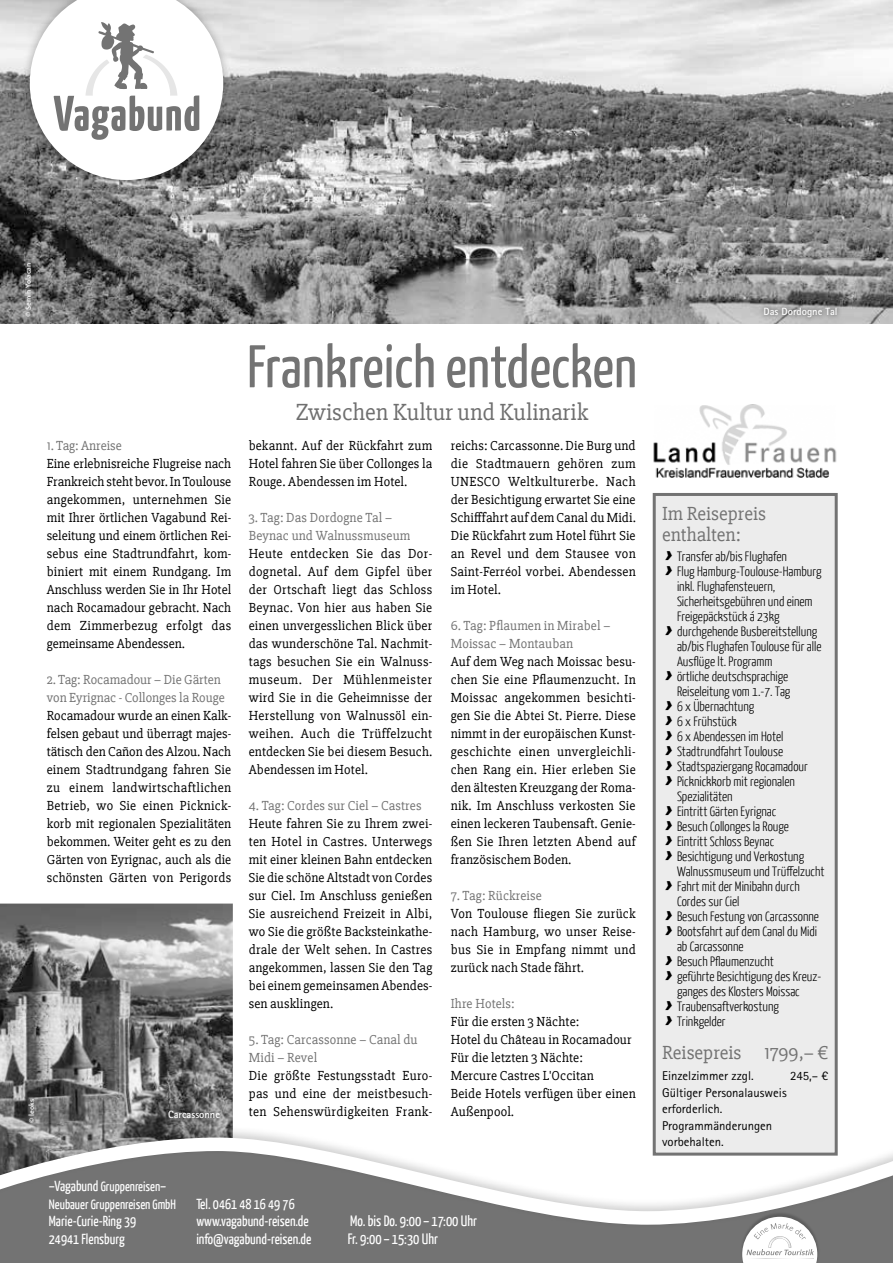
<style>
.page{position:relative;width:893px;height:1263px;background:#fff}
.page>*{position:absolute;margin:0;border:0;box-sizing:border-box;transform-origin:0 0}
.t1{font:60px "Yanone Kaffeesatz";color:#737373}
.t2{font:24px "Slabo 27 px";color:#6f6f6f}
.t3{font:19.5px/21px "Slabo 27 px";color:#737373}
.t4{font:15px/18px "Yanone Kaffeesatz";color:#fff}
.t5{font:14.55px/17.4px "Yanone Kaffeesatz";color:#fff}
.t6{font:13.5px/18px "Slabo 27 px";letter-spacing:.01em;color:#000;text-align:justify}
.t7{font:300 13.5px "Yanone Kaffeesatz";color:#000}
.t8{font:13.5px/18px "Slabo 27 px";letter-spacing:.01em;color:#737373}
.t9{font:13.5px/17.4px "Yanone Kaffeesatz";color:#fff}
.t10{font:12.75px/16.5px "Rotis Sans Serif Std";color:#000}
.t11{font:700 10.5px "Rotis Sans Serif Std";color:#fff}
.t12{font:700 7.5px "Quattrocento Sans";color:#fff}
.s1{font-size:14.55px}
.s2{font-family:"Sansita One";font-weight:400;font-size:23.25px}
</style>
<div class="page">
<img style="left:653px;top:404px;width:184px;height:74px">
<img style="left:0;top:904px;width:233px;height:220px">
<img style="left:0;top:0;width:893px;height:323px">
<div style="left:21px;top:0;width:211px;height:189px;background:#000;opacity:.3"></div>
<svg style="left:30px;top:0;width:193px;height:180px"></svg>
<div style="left:0;top:1231px;width:893px;height:32px;background:#737373"></div>
<div style="left:0;top:1124px;width:893px;height:105px;background:#000;opacity:.2"></div>
<svg style="left:0;top:1131px;width:893px;height:100px"></svg>
<img style="left:739px;top:1211px;width:81px;height:52px">
<svg style="left:742px;top:1217px;width:75px;height:46px"></svg>
<hr style="left:746px;top:1258px;width:67px;height:1px;background:#a7a7a7">
<svg style="left:747px;top:1258px;width:66px;height:1px"></svg>
<div style="left:654px;top:494px;width:182px;height:660px;background:#ececec"></div>
<div style="left:653px;top:493px;width:185px;height:662px;border:3px solid #737373"></div>
<div style="left:759px;top:302px;width:83px;height:20px;background:#000;opacity:.25"></div>
<div style="left:163px;top:1105px;width:62px;height:19px;background:#000;opacity:.25"></div>
<p class="t12" style="left:24px;top:317px;width:55px;rotate:-90deg">© Semih Yolacan</p>
<p class="t8" style="left:47px;top:436px;width:76px">1. Tag: Anreise</p>
<p class="t6" style="left:47px;top:454px;width:186px">Eine erlebnisreiche Flugreise nach Frankreich steht bevor. In Toulouse angekommen, unternehmen Sie mit Ihrer örtlichen Vagabund Rei&shy;seleitung und einem örtlichen Rei&shy;sebus eine Stadtrundfahrt, kom&shy;biniert mit einem Rundgang. Im Anschluss werden Sie in Ihr Hotel nach Rocamadour gebracht. Nach dem Zimmerbezug erfolgt das gemeinsame Abendessen.</p>
<p class="t8" style="left:47px;top:670px;width:179px">2. Tag: Rocamadour – Die Gärten von Eyrignac - Collonges la Rouge</p>
<p class="t6" style="left:47px;top:706px;width:186px">Rocamadour wurde an einen Kalk&shy;felsen gebaut und überragt majes&shy;tätisch den Cañon des Alzou. Nach einem Stadtrundgang fahren Sie zu einem landwirtschaftlichen Betrieb, wo Sie einen Picknick&shy;korb mit regionalen Spezialitäten bekommen. Weiter geht es zu den Gärten von Eyrignac, auch als die schönsten Gärten von Perigords</p>
<p class="t12" style="left:28px;top:1123px;width:25px;rotate:-90deg">© leoks</p>
<p class="t11" style="left:168px;top:1108px;width:53px">Carcassonne</p>
<h1 class="t1" style="left:247px;top:330px;width:391px">Frankreich entdecken</h1>
<h2 class="t2" style="left:296px;top:398px;width:294px">Zwischen Kultur und Kulinarik</h2>
<p class="t6" style="left:249px;top:436px;width:185px">bekannt. Auf der Rückfahrt zum Hotel fahren Sie über Collonges la Rouge. Abendessen im Hotel.</p>
<p class="t8" style="left:249px;top:508px;width:163px">3. Tag: Das Dordogne Tal –<br>Beynac und Walnussmuseum</p>
<p class="t6" style="left:249px;top:544px;width:185px">Heute entdecken Sie das Dor&shy;dognetal. Auf dem Gipfel über der Ortschaft liegt das Schloss Beynac. Von hier aus haben Sie einen unvergesslichen Blick über das wunderschöne Tal. Nachmit&shy;tags besuchen Sie ein Walnuss&shy;museum. Der Mühlenmeister wird Sie in die Geheimnisse der Herstellung von Walnussöl ein&shy;weihen. Auch die Trüffelzucht entdecken Sie bei diesem Besuch.<br>Abendessen im Hotel.</p>
<p class="t8" style="left:249px;top:796px;width:174px">4. Tag: Cordes sur Ciel – Castres</p>
<p class="t6" style="left:249px;top:814px;width:185px">Heute fahren Sie zu Ihrem zwei&shy;ten Hotel in Castres. Unterwegs mit einer kleinen Bahn entdecken Sie die schöne Altstadt von Cordes sur Ciel. Im Anschluss genießen Sie ausreichend Freizeit in Albi, wo Sie die größte Backsteinkathe&shy;drale der Welt sehen. In Castres angekommen, lassen Sie den Tag bei einem gemeinsamen Abendes&shy;sen ausklingen.</p>
<p class="t8" style="left:249px;top:1030px;width:170px">5. Tag: Carcassonne – Canal du<br>Midi – Revel</p>
<p class="t6" style="left:249px;top:1066px;width:185px">Die größte Festungsstadt Euro&shy;pas und eine der meistbesuch&shy;ten Sehenswürdigkeiten Frank-</p>
<p class="t6" style="left:451px;top:436px;width:186px">reichs: Carcassonne. Die Burg und die Stadtmauern gehören zum UNESCO Weltkulturerbe. Nach der Besichtigung erwartet Sie eine Schifffahrt auf dem Canal du Midi.<br>Die Rückfahrt zum Hotel führt Sie an Revel und dem Stausee von Saint-Ferréol vorbei. Abendessen im Hotel.</p>
<p class="t8" style="left:451px;top:616px;width:161px">6. Tag: Pflaumen in Mirabel –<br>Moissac – Montauban</p>
<p class="t6" style="left:451px;top:652px;width:186px">Auf dem Weg nach Moissac besu&shy;chen Sie eine Pflaumenzucht. In Moissac angekommen besichti&shy;gen Sie die Abtei St. Pierre. Diese nimmt in der europäischen Kunst&shy;geschichte einen unvergleichli&shy;chen Rang ein. Hier erleben Sie den ältesten Kreuzgang der Roma&shy;nik. Im Anschluss verkosten Sie einen leckeren Taubensaft. Genie&shy;ßen Sie Ihren letzten Abend auf französischem Boden.</p>
<p class="t8" style="left:451px;top:886px;width:93px">7. Tag: Rückreise</p>
<p class="t6" style="left:451px;top:904px;width:186px">Von Toulouse fliegen Sie zurück nach Hamburg, wo unser Reise&shy;bus Sie in Empfang nimmt und zurück nach Stade fährt.</p>
<p class="t8" style="left:451px;top:994px;width:65px">Ihre Hotels:</p>
<p class="t6" style="left:451px;top:1012px;width:186px;text-align:left">Für die ersten 3 Nächte:<br>Hotel du Château in Rocamadour<br>Für die letzten 3 Nächte:<br>Mercure Castres L'Occitan<br>Beide Hotels verfügen über einen<br>Außenpool.</p>
<p class="t9" style="left:49px;top:1177px;width:129px"><span class="s1">–Vagabund</span> Gruppenreisen<span class="s1">–<br></span>Neubauer Gruppenreisen GmbH</p>
<p class="t5" style="left:49px;top:1212px;width:89px">Marie-Curie-Ring 39<br>24941 Flensburg</p>
<p class="t5" style="left:196px;top:1194px;width:117px">Tel. 0461 48 16 49 76 www.vagabund-reisen.de info@vagabund-reisen.de</p>
<p class="t4" style="left:348px;top:1211px;width:131px">Mo. bis Do. 9:00 – 17:00 Uhr<br>Fr. 9:00 – 15:30 Uhr</p>
<p class="t11" style="left:763px;top:304px;width:76px">Das Dordogne Tal</p>
<h3 class="t3" style="left:662px;top:503px;width:105px">Im Reisepreis enthalten:</h3>
<p class="t7" style="left:665px;top:548px;width:123px"><span class="s2">›</span> Transfer ab/bis Flughafen</p>
<p class="t7" style="left:665px;top:563px;width:158px"><span class="s2">›</span> Flug Hamburg-Toulouse-Hamburg</p>
<p class="t7" style="left:677px;top:578px;width:100px">inkl. Flughafensteuern,</p>
<p class="t7" style="left:677px;top:593px;width:137px">Sicherheitsgebühren und einem</p>
<p class="t7" style="left:677px;top:608px;width:104px">Freigepäckstück á 23kg</p>
<p class="t7" style="left:665px;top:623px;width:153px"><span class="s2">›</span> durchgehende Busbereitstellung</p>
<p class="t7" style="left:677px;top:638px;width:146px">ab/bis Flughafen Toulouse für alle</p>
<p class="t7" style="left:677px;top:653px;width:97px">Ausflüge lt. Programm</p>
<p class="t7" style="left:665px;top:668px;width:124px"><span class="s2">›</span> örtliche deutschsprachige</p>
<p class="t7" style="left:677px;top:683px;width:115px">Reiseleitung vom 1.-7. Tag</p>
<p class="t7" style="left:665px;top:698px;width:90px"><span class="s2">›</span> 6 x Übernachtung</p>
<p class="t7" style="left:665px;top:713px;width:73px"><span class="s2">›</span> 6 x Frühstück</p>
<p class="t7" style="left:665px;top:728px;width:119px"><span class="s2">›</span> 6 x Abendessen im Hotel</p>
<p class="t7" style="left:665px;top:743px;width:119px"><span class="s2">›</span> Stadtrundfahrt Toulouse</p>
<p class="t7" style="left:665px;top:758px;width:144px"><span class="s2">›</span> Stadtspaziergang Rocamadour</p>
<p class="t7" style="left:665px;top:773px;width:131px"><span class="s2">›</span> Picknickkorb mit regionalen</p>
<p class="t7" style="left:677px;top:788px;width:57px">Spezialitäten</p>
<p class="t7" style="left:665px;top:803px;width:112px"><span class="s2">›</span> Eintritt Gärten Eyrignac</p>
<p class="t7" style="left:665px;top:818px;width:125px"><span class="s2">›</span> Besuch Collonges la Rouge</p>
<p class="t7" style="left:665px;top:833px;width:110px"><span class="s2">›</span> Eintritt Schloss Beynac</p>
<p class="t7" style="left:665px;top:848px;width:140px"><span class="s2">›</span> Besichtigung und Verkostung</p>
<p class="t7" style="left:677px;top:863px;width:149px">Walnussmuseum und Trüffelzucht</p>
<p class="t7" style="left:665px;top:878px;width:136px"><span class="s2">›</span> Fahrt mit der Minibahn durch</p>
<p class="t7" style="left:677px;top:893px;width:64px">Cordes sur Ciel</p>
<p class="t7" style="left:665px;top:908px;width:155px"><span class="s2">›</span> Besuch Festung von Carcassonne</p>
<p class="t7" style="left:665px;top:923px;width:153px"><span class="s2">›</span> Bootsfahrt auf dem Canal du Midi</p>
<p class="t7" style="left:677px;top:938px;width:68px">ab Carcassonne</p>
<p class="t7" style="left:665px;top:953px;width:110px"><span class="s2">›</span> Besuch Pflaumenzucht</p>
<p class="t7" style="left:665px;top:968px;width:157px"><span class="s2">›</span> geführte Besichtigung des Kreuz-</p>
<p class="t7" style="left:677px;top:983px;width:124px">ganges des Klosters Moissac</p>
<p class="t7" style="left:665px;top:998px;width:115px"><span class="s2">›</span> Traubensaftverkostung</p>
<p class="t7" style="left:665px;top:1013px;width:62px"><span class="s2">›</span> Trinkgelder</p>
<h3 class="t3" style="left:662px;top:1042px;width:168px">Reisepreis 1799,– €</h3>
<p class="t10" style="left:662px;top:1068px;width:93px">Einzelzimmer zzgl.</p>
<p class="t10" style="left:790px;top:1068px;width:40px">245,– €</p>
<p class="t10" style="left:662px;top:1084px;width:126px">Gültiger Personalausweis erforderlich.<br>Programmänderungen vorbehalten.</p>
</div>
